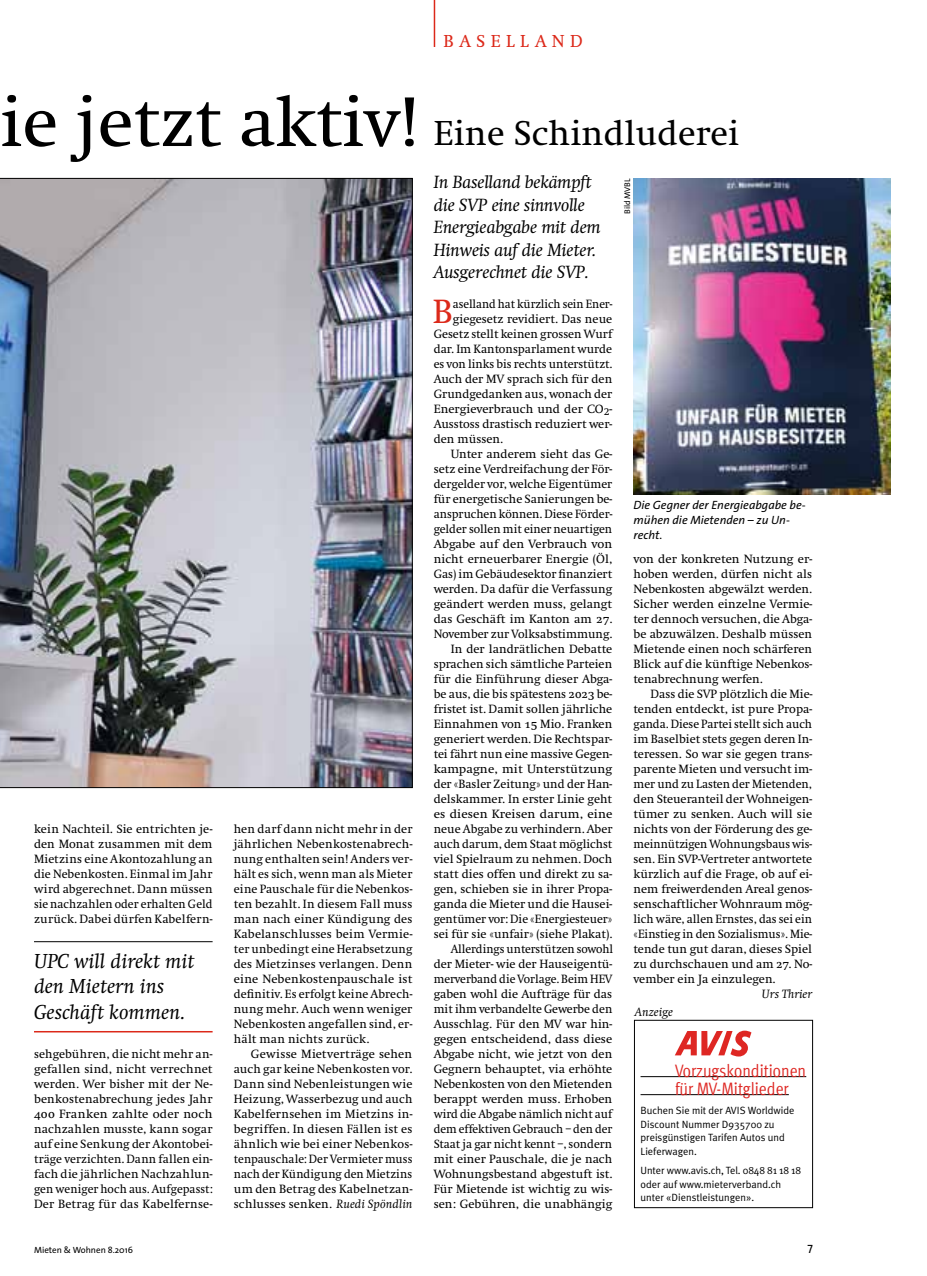
<style>
.page{position:relative;width:927px;height:1276px;background:#fff}
.page>*{position:absolute;margin:0;border:0;box-sizing:border-box;transform-origin:0 0}
.t1{font:72.75px "Swift";letter-spacing:-.005em;color:#000}
.t2{font:36px "Swift";color:#000}
.t3{font:34.95px "Swift";color:#dc291a}
.t4{font:italic 21px/25.5px "Swift";color:#000}
.t5{font:italic 18px/22.5px "Swift Neue LT Pro";color:#000}
.t6{font:18px/18px "Meta Cond Normal";color:#de2723}
.t7{font:18px "Swift";letter-spacing:.3em;color:#dc291a}
.t8{font:12.45px/15px "Swift";color:#000;text-align:justify}
.t9{font:12.45px/15px "Swift";color:#000;text-align:justify;scale:.95 1}
.t10{font:12.45px "Swift";color:#000;scale:.94 1}
.t11{font:italic 12.45px "Swift";color:#000}
.t12{font:italic 12px/15px "The Sans";color:#000}
.t13{font:12px "The Sans Caps";color:#000}
.t14{font:10.5px/13.5px "Meta Plus Normal";color:#000}
.t15{font:9px "The Sans";color:#000}
.t16{font:8.25px "The Sans";color:#000}
.s1{font-family:"Swift SC"}
.s2{font-style:italic}
</style>
<div class="page">
<img style="left:0;top:178px;width:412px;height:610px">
<div style="left:634px;top:1020px;width:179px;height:188px;border:1px solid #000"></div>
<hr style="left:641px;top:1076px;width:165px;height:1px;background:#000">
<hr style="left:641px;top:1094px;width:148px;height:1px;background:#000">
<svg style="left:675px;top:1030px;width:76px;height:26px"></svg>
<hr style="left:34px;top:941px;width:179px;height:1px;background:#000">
<hr style="left:34px;top:1031px;width:179px;height:1px;background:#dc291a">
<hr style="left:434px;top:0;width:1px;height:47px;background:#dc291a">
<img style="left:634px;top:178px;width:257px;height:316px">
<h1 class="t7" style="left:444px;top:31px;width:141px">BASELLAND</h1>
<h2 class="t1" style="left:0;top:83px;width:418px">ie jetzt aktiv!</h2>
<p class="t8" style="left:34px;top:821px;width:180px">kein Nachteil. Sie entrichten je&shy;den Monat zusammen mit dem Mietzins eine Akontozahlung an die Nebenkosten. Einmal im Jahr wird abgerechnet. Dann müssen sie nachzahlen oder erhalten Geld zurück. Dabei dürfen Kabelfern-</p>
<p class="t4" style="left:34px;top:948px;width:162px">UPC will direkt mit den Mietern ins<br>Geschäft kommen.</p>
<p class="t8" style="left:34px;top:1046px;width:180px">sehgebühren, die nicht mehr an&shy;gefallen sind, nicht verrechnet werden. Wer bisher mit der Ne&shy;benkostenabrechung jedes Jahr <span class="s1">400</span> Franken zahlte oder noch nachzahlen musste, kann sogar auf eine Senkung der Akontobei&shy;träge verzichten. Dann fallen ein&shy;fach die jährlichen Nachzahlun&shy;gen weniger hoch aus. Aufgepasst:<br>Der Betrag für das Kabelfernse-</p>
<p class="t8" style="left:234px;top:821px;width:180px">hen darf dann nicht mehr in der jährlichen Nebenkostenabrech&shy;nung enthalten sein! Anders ver&shy;hält es sich, wenn man als Mieter eine Pauschale für die Nebenkos&shy;ten bezahlt. In diesem Fall muss man nach einer Kündigung des Kabelanschlusses beim Vermie&shy;ter unbedingt eine Herabsetzung des Mietzinses verlangen. Denn eine Nebenkostenpauschale ist definitiv. Es erfolgt keine Abrech&shy;nung mehr. Auch wenn weniger Nebenkosten angefallen sind, er&shy;hält man nichts zurück.</p>
<p class="t8" style="left:234px;top:1046px;width:180px;text-indent:17px">Gewisse Mietverträge sehen auch gar keine Nebenkosten vor.<br>Dann sind Nebenleistungen wie Heizung, Wasserbezug und auch Kabelfernsehen im Mietzins in&shy;begriffen. In diesen Fällen ist es ähnlich wie bei einer Nebenkos&shy;tenpauschale: Der Vermieter muss nach der Kündigung den Mietzins um den Betrag des Kabelnetzan&shy;schlusses senken. <span class="s2">Ruedi Spöndlin</span></p>
<h2 class="t2" style="left:434px;top:114px;width:307px">Eine Schindluderei</h2>
<p class="t5" style="left:434px;top:171px;width:168px">In Baselland bekämpft die SVP eine sinnvolle<br>Energieabgabe mit dem<br>Hinweis auf die Mieter.<br>Ausgerechnet die SVP.</p>
<p class="t3" style="left:433px;top:292px;width:22px">B</p>
<p class="t10" style="left:453px;top:297px;width:171px">aselland hat kürzlich sein Ener-</p>
<p class="t16" style="left:620px;top:214px;width:37px;rotate:-90deg">Bild MVBL</p>
<p class="t8" style="left:453px;top:311px;width:161px">giegesetz revidiert. Das neue</p>
<p class="t8" style="left:434px;top:326px;width:180px">Gesetz stellt keinen grossen Wurf</p>
<p class="t8" style="left:434px;top:341px;width:180px">dar. Im Kantonsparlament wurde</p>
<p class="t8" style="left:434px;top:356px;width:180px">es von links bis rechts unterstützt.</p>
<p class="t8" style="left:434px;top:371px;width:180px">Auch der MV sprach sich für den</p>
<p class="t8" style="left:434px;top:386px;width:180px">Grundgedanken aus, wonach der</p>
<p class="t8" style="left:434px;top:401px;width:180px">Energieverbrauch und der CO<sub>2</sub>-</p>
<p class="t8" style="left:434px;top:416px;width:180px">Ausstoss drastisch reduziert wer-</p>
<p class="t8" style="left:434px;top:431px;width:71px">den müssen.</p>
<p class="t8" style="left:434px;top:446px;width:180px;text-indent:17px">Unter anderem sieht das Ge&shy;setz eine Verdreifachung der För&shy;dergelder vor, welche Eigentümer für energetische Sanierungen be&shy;anspruchen können. Diese Förder&shy;gelder sollen mit einer neuartigen Abgabe auf den Verbrauch von nicht erneuerbarer Energie (Öl, Gas) im Gebäudesektor finanziert werden. Da dafür die Verfassung geändert werden muss, gelangt das Geschäft im Kanton am <span class="s1">27</span>.<br>November zur Volksabstimmung.</p>
<p class="t8" style="left:434px;top:641px;width:180px;text-indent:17px">In der landrätlichen Debatte sprachen sich sämtliche Parteien für die Einführung dieser Abga&shy;be aus, die bis spätestens <span class="s1">2023</span> be&shy;fristet ist. Damit sollen jährliche Einnahmen von <span class="s1">15</span> Mio. Franken generiert werden. Die Rechtspar&shy;tei fährt nun eine massive Gegen&shy;kampagne, mit Unterstützung der «Basler Zeitung» und der Han&shy;delskammer. In erster Linie geht es diesen Kreisen darum, eine neue Abgabe zu verhindern. Aber auch darum, dem Staat möglichst viel Spielraum zu nehmen. Doch statt dies offen und direkt zu sa&shy;gen, schieben sie in ihrer Propa&shy;ganda die Mieter und die Hausei&shy;gentümer vor: Die «Energiesteuer» sei für sie «unfair» (siehe Plakat).</p>
<p class="t9" style="left:434px;top:941px;width:191px;text-indent:17px">Allerdings unterstützen sowohl der Mieter- wie der Hauseigentü&shy;merverband die Vorlage. Beim HEV gaben wohl die Aufträge für das mit ihm verbandelte Gewerbe den Ausschlag. Für den MV war hin&shy;gegen entscheidend, dass diese Abgabe nicht, wie jetzt von den Gegnern behauptet, via erhöhte Nebenkosten von den Mietenden berappt werden muss. Erhoben wird die Abgabe nämlich nicht auf dem effektiven Gebrauch – den der Staat ja gar nicht kennt –, sondern mit einer Pauschale, die je nach Wohnungsbestand abgestuft ist.<br>Für Mietende ist wichtig zu wis&shy;sen: Gebühren, die unabhängig</p>
<p class="t12" style="left:634px;top:497px;width:173px">Die Gegner der Energieabgabe be&shy;mühen die Mietenden – zu Un&shy;recht.</p>
<p class="t8" style="left:634px;top:551px;width:180px">von der konkreten Nutzung er&shy;hoben werden, dürfen nicht als Nebenkosten abgewälzt werden.<br>Sicher werden einzelne Vermie&shy;ter dennoch versuchen, die Abga&shy;be abzuwälzen. Deshalb müssen Mietende einen noch schärferen Blick auf die künftige Nebenkos&shy;tenabrechnung werfen.</p>
<p class="t8" style="left:634px;top:686px;width:180px;text-indent:17px">Dass die SVP plötzlich die Mie&shy;tenden entdeckt, ist pure Propa&shy;ganda. Diese Partei stellt sich auch im Baselbiet stets gegen deren In&shy;teressen. So war sie gegen trans&shy;parente Mieten und versucht im&shy;mer und zu Lasten der Mietenden, den Steueranteil der Wohneigen&shy;tümer zu senken. Auch will sie nichts von der Förderung des ge&shy;meinnützigen Wohnungsbaus wis&shy;sen. Ein SVP-Vertreter antwortete kürzlich auf die Frage, ob auf ei&shy;nem freiwerdenden Areal genos&shy;senschaftlicher Wohnraum mög&shy;lich wäre, allen Ernstes, das sei ein «Einstieg in den Sozialismus». Mie&shy;tende tun gut daran, dieses Spiel zu durchschauen und am <span class="s1">27.</span> No&shy;vember ein Ja einzulegen.</p>
<p class="t11" style="left:762px;top:987px;width:52px">Urs Thrier</p>
<p class="t11" style="left:635px;top:1005px;width:40px">Anzeige</p>
<p class="t6" style="left:675px;top:1061px;width:133px">Vorzugskonditionen für MV-Mitglieder</p>
<p class="t14" style="left:641px;top:1104px;width:156px">Buchen Sie mit der AVIS Worldwide<br>Discount Nummer D935700 zu preisgünstigen Tarifen Autos und<br>Lieferwagen.</p>
<p class="t14" style="left:641px;top:1164px;width:162px">Unter www.avis.ch, Tel. 0848 81 18 18 oder auf www.mieterverband.ch unter «Dienstleistungen».</p>
<p class="t15" style="left:34px;top:1242px;width:100px">Mieten &amp; Wohnen 8.2016</p>
<p class="t13" style="left:807px;top:1239px;width:7px">7</p>
</div>
